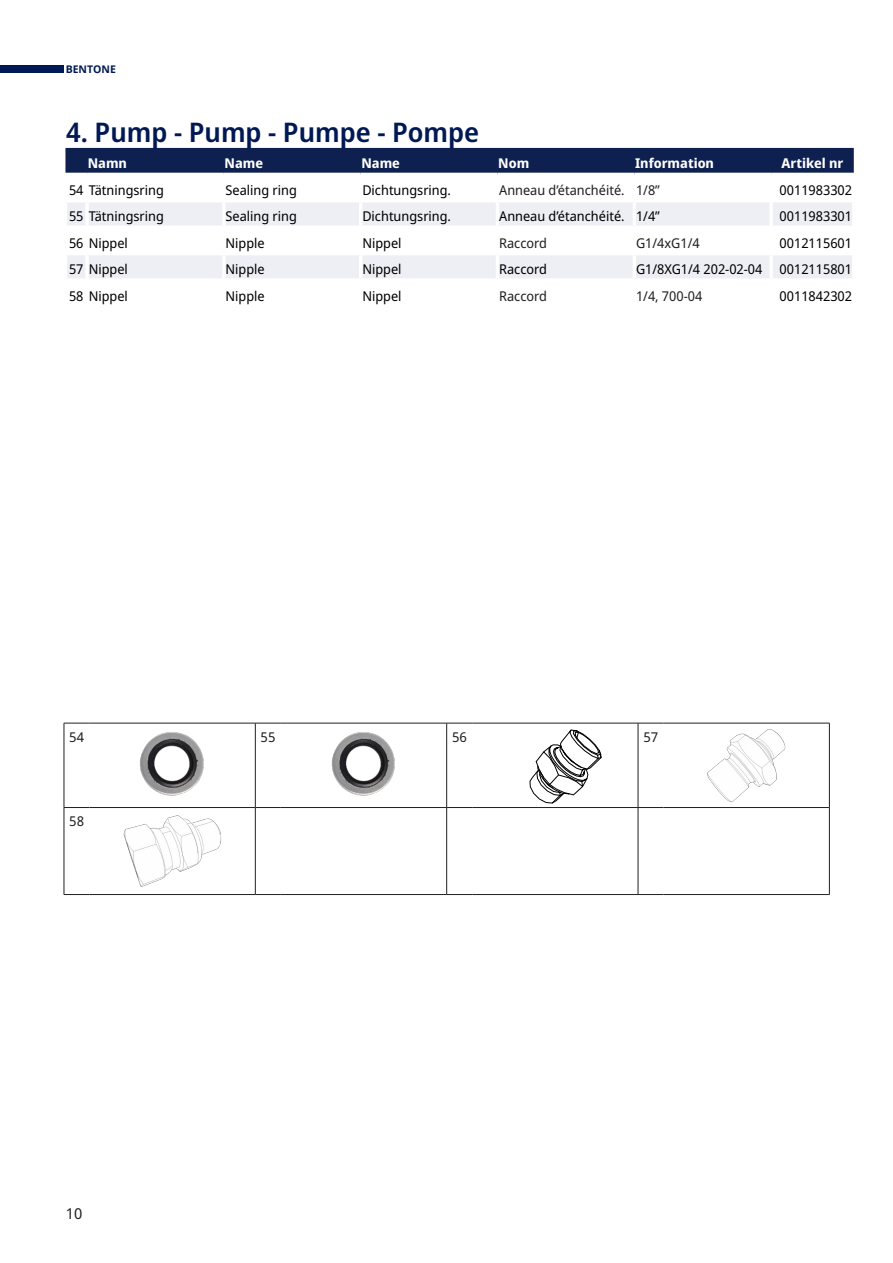
<style>
.page{position:relative;width:893px;height:1263px;background:#fff}
.page>*{position:absolute;margin:0;border:0;box-sizing:border-box;transform-origin:0 0}
.Rubrik_1{font:600 27px "Noto Sans Display";color:#001954}
.t1{font:15px "Noto Sans";color:#231f20}
.Brödtext{font:13.5px "Noto Sans Display";color:#000}
.Brödtext-2{font:13.5px "Noto Sans Display";color:#231f20}
.Brödtext-3{font:700 13.5px "Noto Sans Display";color:#fff}
.Brödtext-4{font:13.5px "Noto Sans";color:#231f20}
.t2{font:700 10.5px "Noto Sans";color:#001954}
</style>
<div class="page">
<div style="left:0;top:66px;width:64px;height:7px;background:#001954"></div>
<svg style="left:65px;top:723px;width:24px;height:1px"></svg>
<hr style="left:64px;top:723px;width:1px;height:84px;background:#231f20">
<hr style="left:89px;top:723px;width:166px;height:1px;background:#231f20">
<svg style="left:256px;top:723px;width:25px;height:1px"></svg>
<hr style="left:255px;top:723px;width:1px;height:84px;background:#231f20">
<hr style="left:281px;top:723px;width:166px;height:1px;background:#231f20">
<svg style="left:447px;top:723px;width:25px;height:1px"></svg>
<hr style="left:446px;top:723px;width:1px;height:84px;background:#231f20">
<hr style="left:472px;top:723px;width:166px;height:1px;background:#231f20">
<svg style="left:639px;top:723px;width:24px;height:1px"></svg>
<hr style="left:638px;top:723px;width:1px;height:84px;background:#231f20">
<hr style="left:663px;top:723px;width:167px;height:1px;background:#231f20">
<hr style="left:829px;top:723px;width:1px;height:84px;background:#231f20">
<svg style="left:64px;top:807px;width:25px;height:1px"></svg>
<hr style="left:64px;top:808px;width:1px;height:86px;background:#231f20">
<hr style="left:89px;top:807px;width:166px;height:1px;background:#231f20">
<svg style="left:255px;top:807px;width:26px;height:1px"></svg>
<hr style="left:255px;top:808px;width:1px;height:86px;background:#231f20">
<hr style="left:281px;top:807px;width:166px;height:1px;background:#231f20">
<svg style="left:447px;top:807px;width:25px;height:1px"></svg>
<hr style="left:446px;top:808px;width:1px;height:86px;background:#231f20">
<hr style="left:472px;top:807px;width:166px;height:1px;background:#231f20">
<svg style="left:638px;top:807px;width:25px;height:1px"></svg>
<hr style="left:638px;top:808px;width:1px;height:86px;background:#231f20">
<hr style="left:663px;top:807px;width:167px;height:1px;background:#231f20">
<hr style="left:829px;top:808px;width:1px;height:86px;background:#231f20">
<svg style="left:64px;top:894px;width:25px;height:1px"></svg>
<hr style="left:89px;top:894px;width:166px;height:1px;background:#231f20">
<svg style="left:255px;top:894px;width:26px;height:1px"></svg>
<hr style="left:281px;top:894px;width:166px;height:1px;background:#231f20">
<svg style="left:447px;top:894px;width:25px;height:1px"></svg>
<hr style="left:472px;top:894px;width:166px;height:1px;background:#231f20">
<svg style="left:638px;top:894px;width:25px;height:1px"></svg>
<hr style="left:663px;top:894px;width:167px;height:1px;background:#231f20">
<img style="left:140px;top:732px;width:64px;height:64px">
<img style="left:331px;top:732px;width:64px;height:64px">
<svg style="left:530px;top:729px;width:71px;height:74px"></svg>
<img style="left:707px;top:729px;width:79px;height:73px">
<img style="left:123px;top:815px;width:98px;height:72px">
<div style="left:65px;top:148px;width:789px;height:25px;background:#0e2050"></div>
<svg style="left:67px;top:203px;width:785px;height:75px;fill:#eeeff5"></svg>
<hr style="left:64px;top:226px;width:23px;height:3px;background:#fff">
<hr style="left:87px;top:226px;width:137px;height:3px;background:#fff">
<hr style="left:224px;top:226px;width:137px;height:3px;background:#fff">
<hr style="left:361px;top:226px;width:136px;height:3px;background:#fff">
<hr style="left:497px;top:226px;width:137px;height:3px;background:#fff">
<hr style="left:634px;top:226px;width:137px;height:3px;background:#fff">
<hr style="left:771px;top:226px;width:84px;height:3px;background:#fff">
<hr style="left:64px;top:252px;width:23px;height:3px;background:#fff">
<hr style="left:87px;top:252px;width:137px;height:3px;background:#fff">
<hr style="left:224px;top:252px;width:137px;height:3px;background:#fff">
<hr style="left:361px;top:252px;width:136px;height:3px;background:#fff">
<hr style="left:497px;top:252px;width:137px;height:3px;background:#fff">
<hr style="left:634px;top:252px;width:137px;height:3px;background:#fff">
<hr style="left:771px;top:252px;width:84px;height:3px;background:#fff">
<hr style="left:85px;top:202px;width:4px;height:24px;background:#fff">
<hr style="left:222px;top:202px;width:4px;height:24px;background:#fff">
<hr style="left:359px;top:202px;width:3px;height:24px;background:#fff">
<hr style="left:496px;top:202px;width:3px;height:24px;background:#fff">
<hr style="left:633px;top:202px;width:3px;height:24px;background:#fff">
<hr style="left:769px;top:202px;width:4px;height:24px;background:#fff">
<hr style="left:85px;top:229px;width:4px;height:23px;background:#fff">
<hr style="left:222px;top:229px;width:4px;height:23px;background:#fff">
<hr style="left:359px;top:229px;width:3px;height:23px;background:#fff">
<hr style="left:496px;top:229px;width:3px;height:23px;background:#fff">
<hr style="left:633px;top:229px;width:3px;height:23px;background:#fff">
<hr style="left:769px;top:229px;width:4px;height:23px;background:#fff">
<hr style="left:85px;top:255px;width:4px;height:23px;background:#fff">
<hr style="left:222px;top:255px;width:4px;height:23px;background:#fff">
<hr style="left:359px;top:255px;width:3px;height:23px;background:#fff">
<hr style="left:496px;top:255px;width:3px;height:23px;background:#fff">
<hr style="left:633px;top:255px;width:3px;height:23px;background:#fff">
<hr style="left:769px;top:255px;width:4px;height:23px;background:#fff">
<p class="t2" style="left:66px;top:62px;width:52px">BENTONE</p>
<p class="Rubrik_1" style="left:66px;top:113px;width:414px">4. Pump - Pump - Pumpe - Pompe</p>
<p class="Brödtext-3" style="left:88px;top:154px;width:41px">Namn</p>
<p class="Brödtext-3" style="left:225px;top:154px;width:40px">Name</p>
<p class="Brödtext-3" style="left:361px;top:154px;width:40px">Name</p>
<p class="Brödtext-3" style="left:498px;top:154px;width:32px">Nom</p>
<p class="Brödtext-3" style="left:635px;top:154px;width:80px">Information</p>
<p class="Brödtext-3" style="left:781px;top:154px;width:63px">Artikel nr</p>
<p class="Brödtext" style="left:69px;top:180px;width:96px">54 Tätningsring</p>
<p class="Brödtext" style="left:226px;top:180px;width:73px">Sealing ring</p>
<p class="Brödtext" style="left:362px;top:180px;width:90px">Dichtungsring.</p>
<p class="Brödtext-2" style="left:499px;top:180px;width:127px">Anneau d’étanchéité.</p>
<p class="Brödtext-2" style="left:636px;top:180px;width:25px">1/8”</p>
<p class="Brödtext" style="left:780px;top:180px;width:74px">0011983302</p>
<p class="Brödtext" style="left:69px;top:207px;width:96px">55 Tätningsring</p>
<p class="Brödtext" style="left:226px;top:207px;width:73px">Sealing ring</p>
<p class="Brödtext" style="left:362px;top:207px;width:90px">Dichtungsring.</p>
<p class="Brödtext" style="left:499px;top:207px;width:127px">Anneau d’étanchéité.</p>
<p class="Brödtext" style="left:636px;top:207px;width:25px">1/4”</p>
<p class="Brödtext" style="left:780px;top:207px;width:74px">0011983301</p>
<p class="Brödtext" style="left:69px;top:233px;width:60px">56 Nippel</p>
<p class="Brödtext" style="left:226px;top:233px;width:41px">Nipple</p>
<p class="Brödtext" style="left:362px;top:233px;width:41px">Nippel</p>
<p class="Brödtext-2" style="left:499px;top:233px;width:49px">Raccord</p>
<p class="Brödtext-2" style="left:636px;top:233px;width:65px">G1/4xG1/4</p>
<p class="Brödtext" style="left:780px;top:233px;width:74px">0012115601</p>
<p class="Brödtext" style="left:69px;top:260px;width:60px">57 Nippel</p>
<p class="Brödtext" style="left:226px;top:260px;width:41px">Nipple</p>
<p class="Brödtext" style="left:362px;top:260px;width:41px">Nippel</p>
<p class="Brödtext" style="left:499px;top:260px;width:49px">Raccord</p>
<p class="Brödtext" style="left:636px;top:260px;width:128px">G1/8XG1/4 202-02-04</p>
<p class="Brödtext" style="left:780px;top:260px;width:74px">0012115801</p>
<p class="Brödtext" style="left:69px;top:286px;width:60px">58 Nippel</p>
<p class="Brödtext" style="left:226px;top:286px;width:41px">Nipple</p>
<p class="Brödtext" style="left:362px;top:286px;width:41px">Nippel</p>
<p class="Brödtext-2" style="left:499px;top:286px;width:49px">Raccord</p>
<p class="Brödtext-2" style="left:636px;top:286px;width:68px">1/4, 700-04</p>
<p class="Brödtext" style="left:780px;top:286px;width:74px">0011842302</p>
<p class="Brödtext-4" style="left:69px;top:728px;width:16px">54</p>
<p class="Brödtext-4" style="left:261px;top:728px;width:16px">55</p>
<p class="Brödtext-4" style="left:452px;top:728px;width:16px">56</p>
<p class="Brödtext-4" style="left:643px;top:728px;width:16px">57</p>
<p class="Brödtext-4" style="left:69px;top:812px;width:16px">58</p>
<p class="t1" style="left:66px;top:1203px;width:18px">10</p>
</div>
